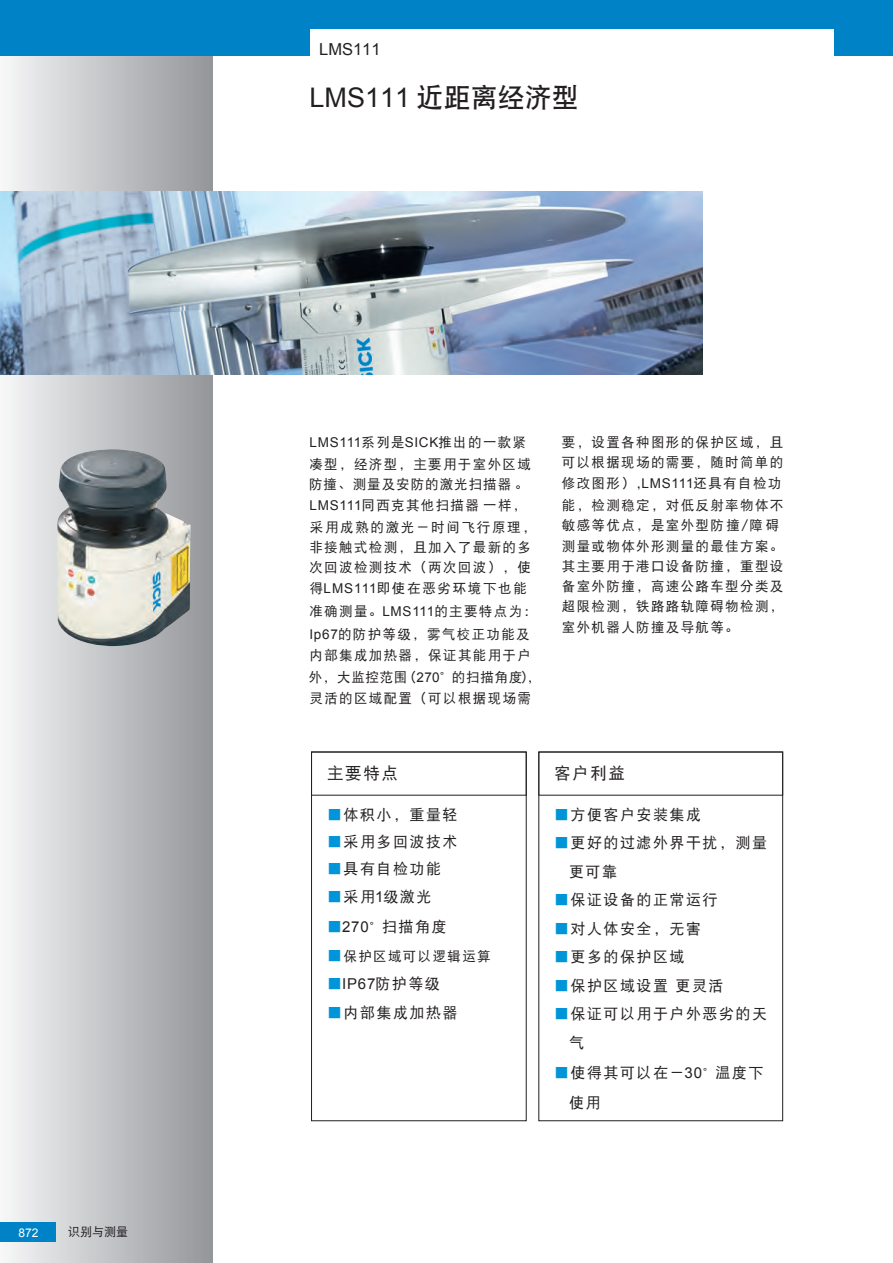
<style>
.page{position:relative;width:893px;height:1263px;background:#fff}
.page>*{position:absolute;margin:0;border:0;box-sizing:border-box;transform-origin:0 0}
.t1{font:27px "Arial";color:#231f20}
.t2{font:16.5px "DF Hei W5";letter-spacing:.1em;color:#231f20}
.t3{font:16.5px "Arial";color:#231f20}
.t4{font:15px/29px "DF Hei W5";letter-spacing:.1em;color:#231f20}
.t5{font:15px "Arial";color:#231f20}
.t6{font:13.5px/21.8px "DF Hei W5";letter-spacing:.1em;color:#231f20}
.t7{font:12px "DF Hei W5";color:#231f20}
.t8{font:12px "Arial";color:#fff}
.s1{font-family:"DF Hei W7"}
.s2{font-family:"Arial"}
.s3{color:#0095d9}
.s4{font-family:"DF Hei W5";color:#0095d9}
.s5{font-family:"DF Hei W5"}
</style>
<div class="page">
<div style="left:0;top:0;width:213px;height:1263px;background:linear-gradient(to right,#f6f6f8,#939599)"></div>
<div style="left:0;top:0;width:893px;height:55px;background:#0083c6"></div>
<div style="left:310px;top:30px;width:523px;height:34px;background:#fff"></div>
<div style="left:0;top:1222px;width:55px;height:20px;background:#0083c6"></div>
<div style="left:311px;top:752px;width:215px;height:369px;border:1px solid #231f20"></div>
<div style="left:311px;top:752px;width:215px;height:43px;border:1px solid #231f20"></div>
<div style="left:539px;top:752px;width:244px;height:43px;border:1px solid #231f20"></div>
<img style="left:57px;top:449px;width:134px;height:198px">
<img style="left:0;top:191px;width:703px;height:183px">
<p class="t8" style="left:18px;top:1225px;width:22px">872</p>
<p class="t7" style="left:68px;top:1226px;width:61px">识别与测量</p>
<p class="t3" style="left:319px;top:39px;width:63px">LMS111</p>
<p class="t1" style="left:310px;top:80px;width:271px">LMS111 <span class="s1">近距离经济型</span></p>
<p class="t6" style="left:309px;top:431px;width:223px"><span class="s2">LMS111</span>系列是<span class="s2">SICK</span>推出的一款紧凑型，经济型，主要用于室外区域</p>
<p class="t6" style="left:309px;top:473px;width:228px">防撞、测量及安防的激光扫描器。<br><span class="s2">LMS111</span>同西克其他扫描器一样，采用成熟的激光－时间飞行原理，</p>
<p class="t6" style="left:309px;top:537px;width:223px;line-height:20.7px;text-align:justify">非接触式检测，且加入了最新的多次回波检测技术（两次回波），使得<span class="s2">LMS111</span>即使在恶劣环境下也能</p>
<p class="t6" style="left:309px;top:600px;width:230px">准确测量。<span class="s2">LMS111</span>的主要特点为：<br><span class="s2">Ip67</span>的防护等级，雾气校正功能及内部集成加热器，保证其能用于户外，大监控范围（<span class="s2">270</span> 的扫描角度),灵活的区域配置（可以根据现场需</p>
<p class="t7" style="left:439px;top:671px;width:13px">°</p>
<p class="t6" style="left:562px;top:431px;width:223px;line-height:21px">要，设置各种图形的保护区域，且可以根据现场的需要，随时简单的修改图形）,<span class="s2">LMS111</span>还具有自检功能，检测稳定，对低反射率物体不</p>
<p class="t6" style="left:562px;top:515px;width:223px;line-height:20.2px">敏感等优点，是室外型防撞/障碍测量或物体外形测量的最佳方案。其主要用于港口设备防撞，重型设备室外防撞，高速公路车型分类及超限检测，铁路路轨障碍物检测，室外机器人防撞及导航等。</p>
<p class="t2" style="left:327px;top:765px;width:72px">主要特点</p>
<p class="t4" style="left:327px;top:800px;width:132px"><span class="s3">■</span>体积小，重量轻</p>
<p class="t4" style="left:327px;top:827px;width:132px"><span class="s3">■</span>采用多回波技术</p>
<p class="t4" style="left:327px;top:854px;width:115px"><span class="s3">■</span>具有自检功能</p>
<p class="t4" style="left:327px;top:882px;width:106px"><span class="s3">■</span>采用<span class="s2">1</span>级激光</p>
<p class="t4" style="left:327px;top:912px;width:121px"><span class="s3">■</span><span class="s2">270</span> 扫描角度<span class="s3">■</span></p>
<p class="t5" style="left:327px;top:974px;width:114px"><span class="s4">■</span>IP67<span class="s5">防护等级</span></p>
<p class="t4" style="left:327px;top:998px;width:132px"><span class="s3">■</span>内部集成加热器</p>
<p class="t7" style="left:369px;top:922px;width:13px">°</p>
<p class="t6" style="left:344px;top:945px;width:149px">保护区域可以逻辑运算</p>
<p class="t2" style="left:554px;top:765px;width:72px">客户利益</p>
<p class="t4" style="left:554px;top:800px;width:148px"><span class="s3">■</span>方便客户安装集成</p>
<p class="t4" style="left:554px;top:828px;width:215px"><span class="s3">■</span>更好的过滤外界干扰，测量</p>
<p class="t4" style="left:569px;top:857px;width:49px">更可靠</p>
<p class="t4" style="left:554px;top:885px;width:165px"><span class="s3">■</span>保证设备的正常运行</p>
<p class="t4" style="left:554px;top:914px;width:149px"><span class="s3">■</span>对人体安全，无害</p>
<p class="t4" style="left:554px;top:942px;width:132px"><span class="s3">■</span>更多的保护区域</p>
<p class="t4" style="left:554px;top:971px;width:171px"><span class="s3">■</span>保护区域设置 更灵活</p>
<p class="t4" style="left:554px;top:999px;width:215px"><span class="s3">■</span>保证可以用于户外恶劣的天</p>
<p class="t4" style="left:569px;top:1028px;width:16px">气</p>
<p class="t4" style="left:554px;top:1058px;width:211px"><span class="s3">■</span>使得其可以在－<span class="s2">30</span> 温度下</p>
<p class="t7" style="left:702px;top:1067px;width:13px">°</p>
<p class="t4" style="left:569px;top:1088px;width:33px">使用</p>
</div>
